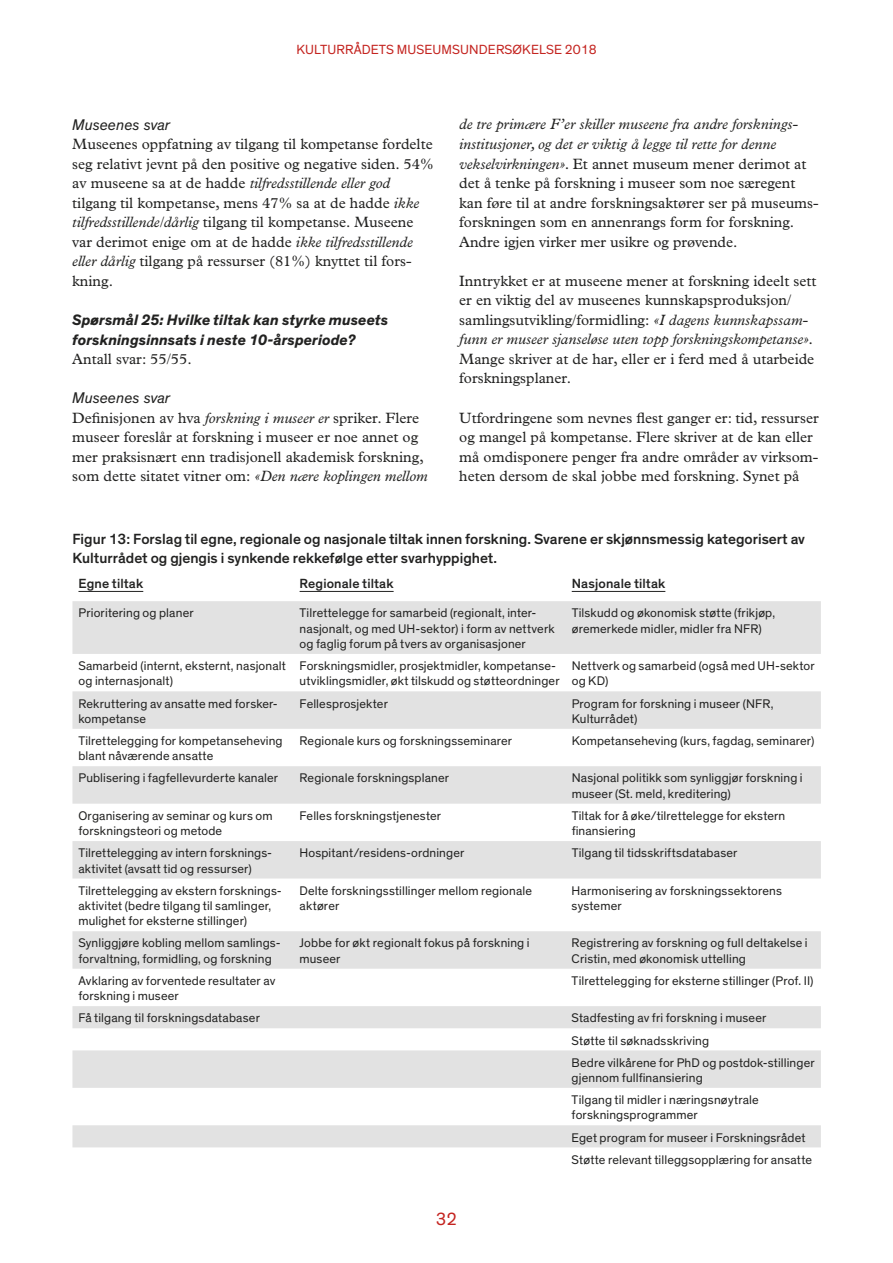
<style>
.page{position:relative;width:893px;height:1263px;background:#fff}
.page>*{position:absolute;margin:0;border:0;box-sizing:border-box;transform-origin:0 0}
.t1{font:18px "Theinhardt";color:#c42420}
.t2{font:italic 15.75px "Theinhardt";color:#222221}
.t3{font:italic 700 15.3px/19.5px "Theinhardt";color:#222221}
.t4{font:15px/19.5px "Plantin MT Std";color:#222221}
.t5{font:500 15px/19.5px "Theinhardt";color:#222221}
.t6{font:500 13.5px "Theinhardt";letter-spacing:.01em;color:#222221}
.t7{font:13.5px "Theinhardt";letter-spacing:.01em;color:#c42420}
.t8{font:12.75px/15.3px "Theinhardt";letter-spacing:.01em;color:#222221}
.s1{font-style:italic}
</style>
<div class="page">
<svg style="left:72px;top:601px;width:749px;height:546px;fill:#e4e4e4"></svg>
<hr style="left:78px;top:591px;width:65px;height:1px;background:#222221">
<hr style="left:300px;top:591px;width:94px;height:1px;background:#222221">
<hr style="left:572px;top:591px;width:93px;height:1px;background:#222221">
<p class="t7" style="left:296px;top:42px;width:302px">KULTURRÅDETS MUSEUMSUNDERSØKELSE 2018</p>
<p class="t2" style="left:72px;top:115px;width:99px">Museenes svar</p>
<p class="t4" style="left:72px;top:135px;width:363px">Museenes oppfatning av tilgang til kompetanse fordelte seg relativt jevnt på den positive og negative siden. 54% av museene sa at de hadde <span class="s1">tilfredsstillende eller god </span>tilgang til kompetanse, mens 47% sa at de hadde <span class="s1">ikke tilfredsstillende/dårlig</span> tilgang til kompetanse. Museene var derimot enige om at de hadde <span class="s1">ikke tilfredsstillende eller dårlig</span> tilgang på ressurser (81%) knyttet til fors&shy;kning.</p>
<p class="t3" style="left:72px;top:311px;width:318px">Spørsmål 25: Hvilke tiltak kan styrke museets forskningsinnsats i neste 10-årsperiode?</p>
<p class="t4" style="left:72px;top:349px;width:121px">Antall svar: 55/55.</p>
<p class="t2" style="left:72px;top:389px;width:99px">Museenes svar</p>
<p class="t4" style="left:72px;top:408px;width:357px">Definisjonen av hva <span class="s1">forskning i museer er</span> spriker. Flere museer foreslår at forskning i museer er noe annet og mer praksisnært enn tradisjonell akademisk forskning, som dette sitatet vitner om: <span class="s1">«Den nære koplingen mellom</span></p>
<p class="t4" style="left:459px;top:115px;width:361px"><span class="s1">de tre primære F’er skiller museene fra andre forsknings&shy;institusjoner, og det er viktig å legge til rette for denne vekselvirkningen».</span> Et annet museum mener derimot at det å tenke på forskning i museer som noe særegent kan føre til at andre forskningsaktører ser på museums&shy;forskningen som en annenrangs form for forskning.<br>Andre igjen virker mer usikre og prøvende.</p>
<p class="t4" style="left:459px;top:271px;width:359px">Inntrykket er at museene mener at forskning ideelt sett er en viktig del av museenes kunnskapsproduksjon/ samlingsutvikling/formidling: <span class="s1">«I dagens kunnskapssam&shy;funn er museer sjanseløse uten topp forskningskompetanse».</span></p>
<p class="t4" style="left:459px;top:349px;width:357px">Mange skriver at de har, eller er i ferd med å utarbeide forskningsplaner.</p>
<p class="t4" style="left:459px;top:408px;width:361px">Utfordringene som nevnes flest ganger er: tid, ressurser og mangel på kompetanse. Flere skriver at de kan eller må omdisponere penger fra andre områder av virksom&shy;heten dersom de skal jobbe med forskning. Synet på</p>
<p class="t5" style="left:72px;top:529px;width:734px">Figur 13: Forslag til egne, regionale og nasjonale tiltak innen forskning. Svarene er skjønnsmessig kategorisert av<br>Kulturrådet og gjengis i synkende rekkefølge etter svarhyppighet.</p>
<p class="t6" style="left:78px;top:576px;width:66px">Egne tiltak</p>
<p class="t6" style="left:300px;top:576px;width:96px">Regionale tiltak</p>
<p class="t6" style="left:572px;top:576px;width:95px">Nasjonale tiltak</p>
<p class="t8" style="left:78px;top:606px;width:117px">Prioritering og planer</p>
<p class="t8" style="left:300px;top:606px;width:257px">Tilrettelegge for samarbeid (regionalt, inter&shy;nasjonalt, og med UH-sektor) i form av nettverk og faglig forum på tvers av organisasjoner</p>
<p class="t8" style="left:572px;top:606px;width:205px">Tilskudd og økonomisk støtte (frikjøp, øremerkede midler, midler fra NFR)</p>
<p class="t8" style="left:78px;top:658px;width:209px">Samarbeid (internt, eksternt, nasjonalt og internasjonalt)</p>
<p class="t8" style="left:300px;top:658px;width:262px">Forskningsmidler, prosjektmidler, kompetanse&shy;utviklingsmidler, økt tilskudd og støtteordninger</p>
<p class="t8" style="left:572px;top:658px;width:245px">Nettverk og samarbeid (også med UH-sektor og KD)</p>
<p class="t8" style="left:78px;top:696px;width:199px">Rekruttering av ansatte med forsker&shy;kompetanse</p>
<p class="t8" style="left:300px;top:696px;width:90px">Fellesprosjekter</p>
<p class="t8" style="left:572px;top:696px;width:203px">Program for forskning i museer (NFR,<br>Kulturrådet)</p>
<p class="t8" style="left:78px;top:733px;width:206px">Tilrettelegging for kompetanseheving blant nåværende ansatte</p>
<p class="t8" style="left:300px;top:733px;width:214px">Regionale kurs og forskningsseminarer</p>
<p class="t8" style="left:572px;top:733px;width:244px">Kompetanseheving (kurs, fagdag, seminarer)</p>
<p class="t8" style="left:78px;top:771px;width:201px">Publisering i fagfellevurderte kanaler</p>
<p class="t8" style="left:300px;top:771px;width:151px">Regionale forskningsplaner</p>
<p class="t8" style="left:572px;top:771px;width:232px">Nasjonal politikk som synliggjør forskning i museer (St. meld, kreditering)</p>
<p class="t8" style="left:78px;top:808px;width:196px">Organisering av seminar og kurs om forskningsteori og metode</p>
<p class="t8" style="left:300px;top:808px;width:143px">Felles forskningstjenester</p>
<p class="t8" style="left:572px;top:808px;width:215px">Tiltak for å øke/tilrettelegge for ekstern finansiering</p>
<p class="t8" style="left:78px;top:846px;width:194px">Tilrettelegging av intern forsknings&shy;aktivitet (avsatt tid og ressurser)</p>
<p class="t8" style="left:299px;top:846px;width:166px">Hospitant/residens-ordninger</p>
<p class="t8" style="left:572px;top:846px;width:167px">Tilgang til tidsskriftsdatabaser</p>
<p class="t8" style="left:78px;top:883px;width:203px">Tilrettelegging av ekstern forsknings&shy;aktivitet (bedre tilgang til samlinger, mulighet for eksterne stillinger)</p>
<p class="t8" style="left:299px;top:883px;width:234px">Delte forskningsstillinger mellom regionale aktører</p>
<p class="t8" style="left:572px;top:883px;width:212px">Harmonisering av forskningssektorens systemer</p>
<p class="t8" style="left:78px;top:936px;width:202px">Synliggjøre kobling mellom samlings&shy;forvaltning, formidling, og forskning</p>
<p class="t8" style="left:299px;top:936px;width:232px">Jobbe for økt regionalt fokus på forskning i museer</p>
<p class="t8" style="left:572px;top:936px;width:238px">Registrering av forskning og full deltakelse i<br>Cristin, med økonomisk uttelling</p>
<p class="t8" style="left:78px;top:973px;width:199px">Avklaring av forventede resultater av forskning i museer</p>
<p class="t8" style="left:572px;top:973px;width:243px">Tilrettelegging for eksterne stillinger (Prof. II)</p>
<p class="t8" style="left:78px;top:1011px;width:183px">Få tilgang til forskningsdatabaser</p>
<p class="t8" style="left:572px;top:1007px;width:245px;line-height:22.2px">Stadfesting av fri forskning i museer<br>Støtte til søknadsskriving<br>Bedre vilkårene for PhD og postdok-stillinger</p>
<p class="t8" style="left:572px;top:1067px;width:189px;line-height:22.2px">gjennom fullfinansiering<br>Tilgang til midler i næringsnøytrale</p>
<p class="t8" style="left:572px;top:1104px;width:242px;line-height:22.2px">forskningsprogrammer<br>Eget program for museer i Forskningsrådet<br>Støtte relevant tilleggsopplæring for ansatte</p>
<h1 class="t1" style="left:436px;top:1208px;width:23px">32</h1>
</div>
